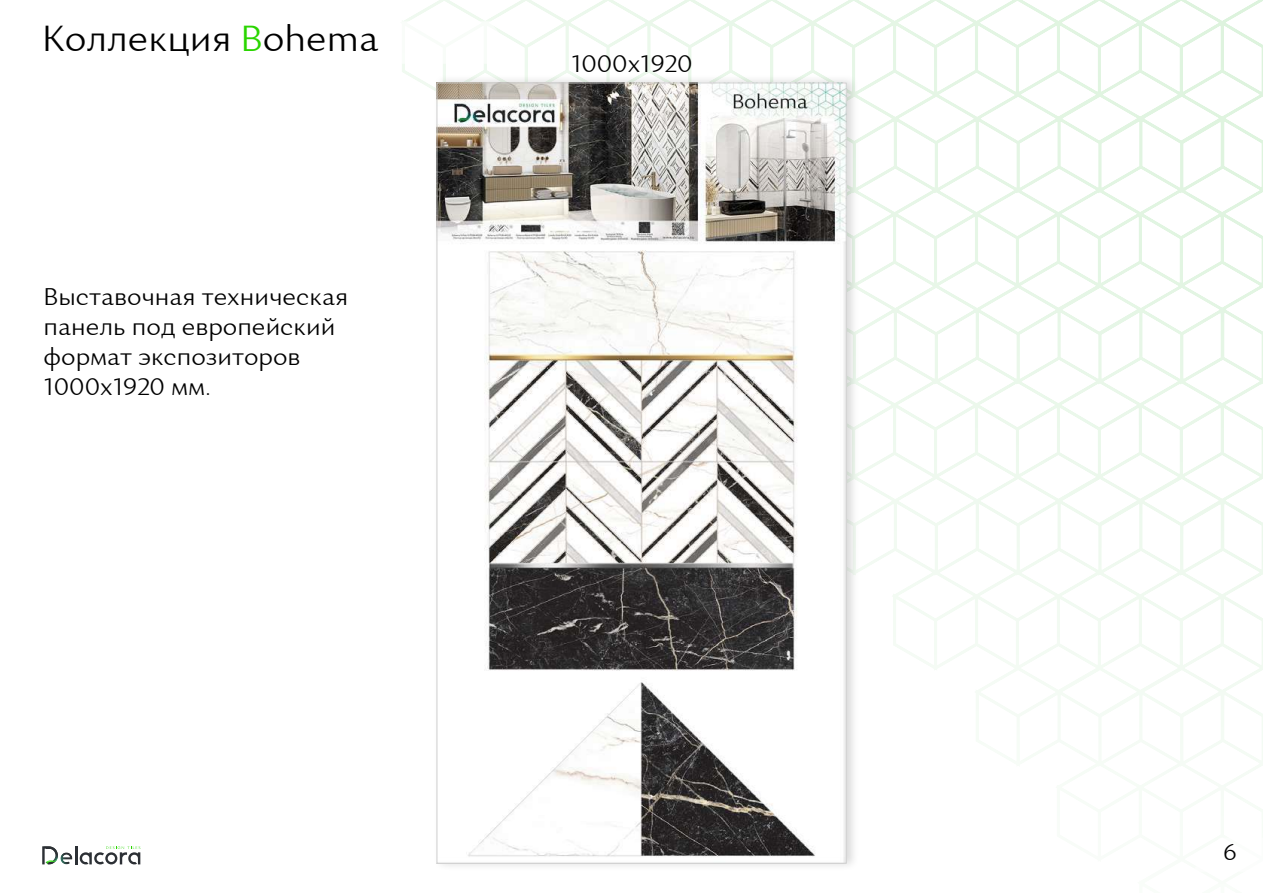
<style>
.page{position:relative;width:1263px;height:893px;background:#fff}
.page>*{position:absolute;margin:0;border:0;box-sizing:border-box;transform-origin:0 0}
.t1{font:300 36px "Excentra Pro";color:#000}
.t2{font:300 24px/30px "Excentra Pro";color:#000}
.t3{font:300 22.5px "Excentra Pro";color:#000}
.s1{color:#2ad500}
</style>
<div class="page">
<img style="left:402px;top:0;width:861px;height:761px">
<svg style="left:42px;top:846px;width:99px;height:19px"></svg>
<svg style="left:402px;top:21px;width:121px;height:43px"></svg>
<div style="left:432px;top:74px;width:427px;height:798px;background:#000;opacity:.15"></div>
<img style="left:439px;top:85px;width:405px;height:776px">
<h1 class="t1" style="left:42px;top:17px;width:338px">Коллекция <span class="s1">B</span>ohema</h1>
<p class="t2" style="left:44px;top:282px;width:306px">Выставочная техническая панель под европейский формат экспозиторов<br>1000х1920 мм.</p>
<p class="t2" style="left:571px;top:49px;width:123px">1000х1920</p>
<p class="t3" style="left:1223px;top:839px;width:15px">6</p>
</div>
